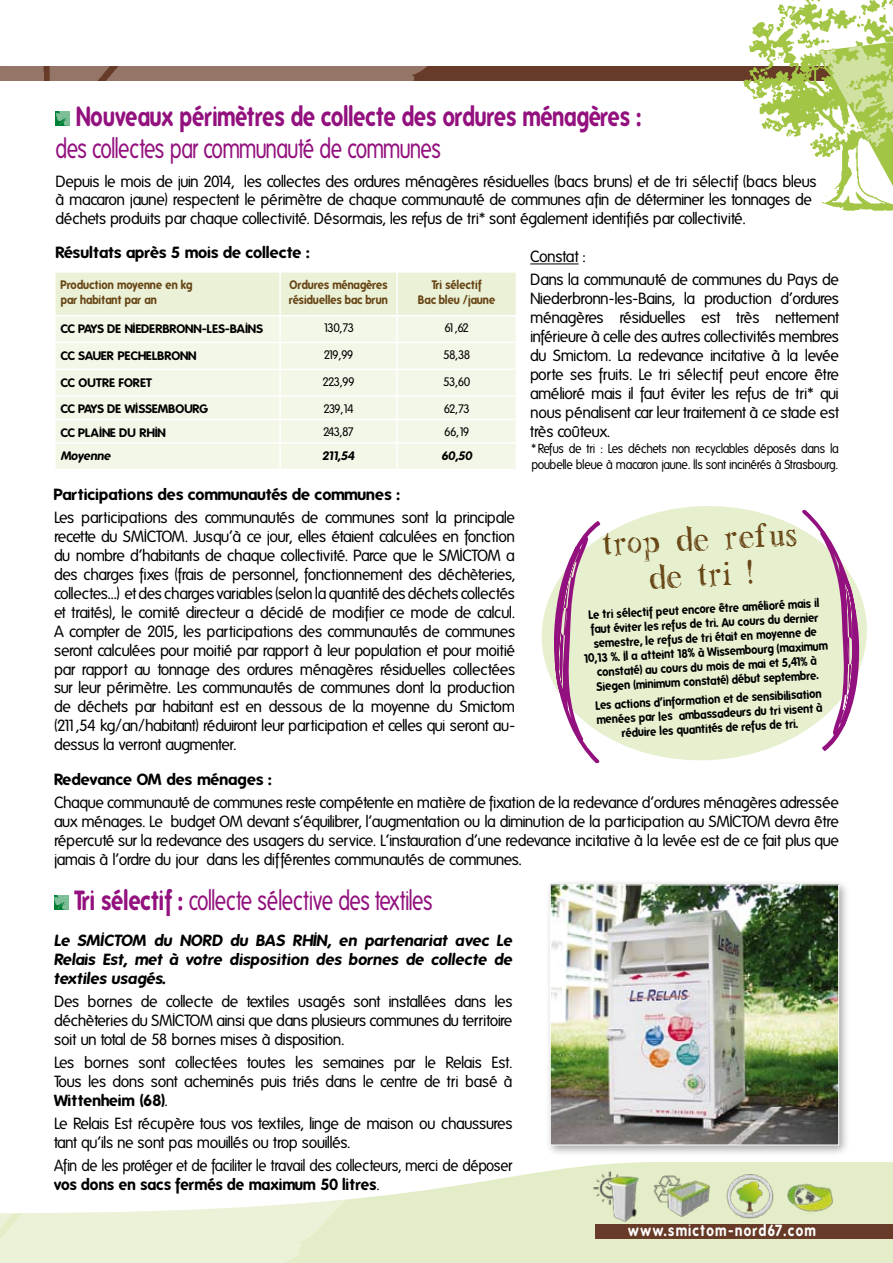
<style>
.page{position:relative;width:893px;height:1263px;background:#fff}
.page>*{position:absolute;margin:0;border:0;box-sizing:border-box;transform-origin:0 0}
.t1{font:30px/36px "Lemonade";color:#684515;text-align:center}
.t2{font:27px "Folks";letter-spacing:-.035em;color:#93117e;scale:.78 1}
.t3{font:700 27px "Folks";color:#93117e;scale:.78 1}
.t4{font:15.75px/18.9px "Folks";letter-spacing:-.035em;color:#000;text-align:justify}
.t5{font:700 15.75px/18.9px "Folks";color:#000;text-align:justify}
.t6{font:15.75px/18.9px "Folks";letter-spacing:-.035em;color:#000;scale:.95 1}
.t7{font:700 15.75px "Folks";letter-spacing:.1em;color:#fff;scale:.83 1}
.t8{font:12.75px/16.5px "Folks";letter-spacing:-.035em;color:#000;scale:.94 1}
.t9{font:700 12px/14.4px "Folks";color:#000;text-align:center;scale:.9 1}
.t10{font:700 12px/14.7px "Folks";color:#684515;scale:.9 1}
.t11{font:700 12px "Folks";color:#000}
.t12{font:12px "Folks";letter-spacing:-.095em;color:#000}
.t13{font:700 12px "Folks";letter-spacing:-.025em;color:#000}
.t14{font:700 12px "Folks";letter-spacing:-.03em;color:#000}
.s1{font-weight:700}
</style>
<div class="page">
<div style="left:0;top:66px;width:893px;height:15px;background:#673b27"></div>
<div style="left:0;top:66px;width:427px;height:15px;background:#947567"></div>
<img style="left:743px;top:0;width:150px;height:211px">
<svg style="left:819px;top:35px;width:74px;height:163px"></svg>
<img style="left:819px;top:42px;width:74px;height:144px">
<svg style="left:0;top:1162px;width:893px;height:101px"></svg>
<div style="left:596px;top:1224px;width:297px;height:14px;background:#673b27"></div>
<img style="left:589px;top:1171px;width:52px;height:51px">
<img style="left:650px;top:1175px;width:64px;height:43px">
<img style="left:723px;top:1172px;width:55px;height:50px">
<img style="left:787px;top:1180px;width:50px;height:33px">
<div style="left:545px;top:879px;width:311px;height:284px;background:#000;opacity:.35"></div>
<img style="left:552px;top:886px;width:285px;height:257px">
<div style="left:550px;top:884px;width:289px;height:261px;border:1px solid #fff"></div>
<hr style="left:530px;top:264px;width:49px;height:1px;background:#000">
<svg style="left:56px;top:125px;width:14px;height:1px"></svg>
<img style="left:56px;top:111px;width:14px;height:14px">
<svg style="left:55px;top:272px;width:461px;height:197px;background:#f1f6e4"></svg>
<svg style="left:54px;top:895px;width:15px;height:15px"></svg>
<img style="left:55px;top:895px;width:14px;height:14px">
<svg style="left:541px;top:506px;width:247px;height:255px;background:#e7f0d1"></svg>
<svg style="left:546px;top:506px;width:67px;height:258px"></svg>
<svg style="left:788px;top:510px;width:79px;height:241px"></svg>
<h2 class="t3" style="left:76px;top:100px;width:726px">Nouveaux périmètres de collecte des ordures ménagères :</h2>
<h2 class="t2" style="left:56px;top:134px;width:495px">des collectes par communauté de communes</h2>
<p class="t4" style="left:56px;top:172px;width:762px;text-align:left">Depuis le mois de juin 2014, les collectes des ordures ménagères résiduelles (bacs bruns) et de tri sélectif (bacs bleus à macaron jaune) respectent le périmètre de chaque communauté de communes afin de déterminer les tonnages de déchets produits par chaque collectivité. Désormais, les refus de tri* sont également identifiés par collectivité.</p>
<p class="t5" style="left:56px;top:243px;width:256px">Résultats après 5 mois de collecte :</p>
<p class="t4" style="left:530px;top:245px;width:310px;line-height:23.1px">Constat :<br>Dans la communauté de communes du Pays de</p>
<p class="t4" style="left:530px;top:290px;width:310px">Niederbronn-les-Bains, la production d’ordures ménagères résiduelles est très nettement inférieure à celle des autres collectivités membres du Smictom. La redevance incitative à la levée porte ses fruits. Le tri sélectif peut encore être amélioré mais il faut éviter les refus de tri* qui nous pénalisent car leur traitement à ce stade est très coûteux.</p>
<p class="t10" style="left:61px;top:278px;width:148px">Production moyenne en kg par habitant par an</p>
<p class="t10" style="left:289px;top:278px;width:111px">Ordures ménagères résiduelles bac brun</p>
<p class="t10" style="left:418px;top:278px;width:87px;text-align:center">Tri sélectif<br>Bac bleu /jaune</p>
<p class="t11" style="left:61px;top:322px;width:204px">CC PAYS DE NIEDERBRONN-LES-BAINS</p>
<p class="t12" style="left:323px;top:322px;width:32px">130,73</p>
<p class="t12" style="left:444px;top:322px;width:26px">61,62</p>
<p class="t13" style="left:61px;top:348px;width:138px">CC SAUER PECHELBRONN</p>
<p class="t12" style="left:324px;top:348px;width:31px">219,99</p>
<p class="t12" style="left:443px;top:348px;width:29px">58,38</p>
<p class="t14" style="left:61px;top:375px;width:93px">CC OUTRE FORET</p>
<p class="t12" style="left:322px;top:375px;width:34px">223,99</p>
<p class="t12" style="left:443px;top:375px;width:29px">53,60</p>
<p class="t11" style="left:61px;top:402px;width:149px">CC PAYS DE WISSEMBOURG</p>
<p class="t12" style="left:323px;top:402px;width:32px">239,14</p>
<p class="t12" style="left:444px;top:402px;width:27px">62,73</p>
<p class="t11" style="left:61px;top:425px;width:107px">CC PLAINE DU RHIN</p>
<p class="t12" style="left:323px;top:425px;width:32px">243,87</p>
<p class="t12" style="left:444px;top:425px;width:27px">66,19</p>
<p class="t11" style="left:61px;top:449px;width:53px">Moyenne</p>
<p class="t11" style="left:322px;top:449px;width:36px">211,54</p>
<p class="t11" style="left:441px;top:449px;width:34px">60,50</p>
<p class="t8" style="left:531px;top:440px;width:328px">* Refus de tri : Les déchets non recyclables déposés dans la poubelle bleue à macaron jaune. Ils sont incinérés à Strasbourg.</p>
<p class="t5" style="left:54px;top:485px;width:348px">Participations des communautés de communes :</p>
<p class="t4" style="left:54px;top:509px;width:463px">Les participations des communautés de communes sont la principale recette du SMICTOM. Jusqu’à ce jour, elles étaient calculées en fonction du nombre d’habitants de chaque collectivité. Parce que le SMICTOM a des charges fixes (frais de personnel, fonctionnement des déchèteries, collectes…) et des charges variables (selon la quantité des déchets collectés et traités), le comité directeur a décidé de modifier ce mode de calcul.<br>A compter de 2015, les participations des communautés de communes seront calculées pour moitié par rapport à leur population et pour moitié par rapport au tonnage des ordures ménagères résiduelles collectées sur leur périmètre. Les communautés de communes dont la production de déchets par habitant est en dessous de la moyenne du Smictom (211,54 kg/an/habitant) réduiront leur participation et celles qui seront au&shy;dessus la verront augmenter.</p>
<p class="t5" style="left:54px;top:770px;width:219px">Redevance OM des ménages :</p>
<p class="t4" style="left:54px;top:793px;width:787px">Chaque communauté de communes reste compétente en matière de fixation de la redevance d’ordures ménagères adressée aux ménages. Le budget OM devant s’équilibrer, l’augmentation ou la diminution de la participation au SMICTOM devra être répercuté sur la redevance des usagers du service. L’instauration d’une redevance incitative à la levée est de ce fait plus que jamais à l’ordre du jour dans les différentes communautés de communes.</p>
<h1 class="t1" style="left:602px;top:531px;width:197px;rotate:-3deg">Trop de refus de tri !</h1>
<p class="t9" style="left:581px;top:608px;width:273px;rotate:-3deg">Le tri sélectif peut encore être amélioré mais il faut éviter les refus de tri. Au cours du dernier semestre, le refus de tri était en moyenne de 10,13 %. Il a atteint 18% à Wissembourg (maximum constaté) au cours du mois de mai et 5,41% à Siegen (minimum constaté) début septembre.</p>
<p class="t9" style="left:595px;top:698px;width:253px;rotate:-3deg">Les actions d’information et de sensibilisation menées par les ambassadeurs du tri visent à réduire les quantités de refus de tri.</p>
<h2 class="t2" style="left:75px;top:886px;width:460px"><span class="s1">Tri sélectif :</span> collecte sélective des textiles</h2>
<p class="t5" style="left:54px;top:931px;width:462px">Le SMICTOM du NORD du BAS RHIN, en partenariat avec Le Relais Est, met à votre disposition des bornes de collecte de textiles usagés.</p>
<p class="t4" style="left:54px;top:992px;width:460px">Des bornes de collecte de textiles usagés sont installées dans les déchèteries du SMICTOM ainsi que dans plusieurs communes du territoire soit un total de 58 bornes mises à disposition.</p>
<p class="t4" style="left:54px;top:1053px;width:460px">Les bornes sont collectées toutes les semaines par le Relais Est.<br>Tous les dons sont acheminés puis triés dans le centre de tri basé à <span class="s1">Wittenheim (68)</span>.</p>
<p class="t4" style="left:54px;top:1114px;width:460px">Le Relais Est récupère tous vos textiles, linge de maison ou chaussures tant qu’ils ne sont pas mouillés ou trop souillés.</p>
<p class="t6" style="left:54px;top:1156px;width:484px">Afin de les protéger et de faciliter le travail des collecteurs, merci de déposer <span class="s1">vos dons en sacs fermés de maximum 50 litres</span>.</p>
<p class="t7" style="left:628px;top:1221px;width:228px">www.smictom-nord67.com</p>
</div>
